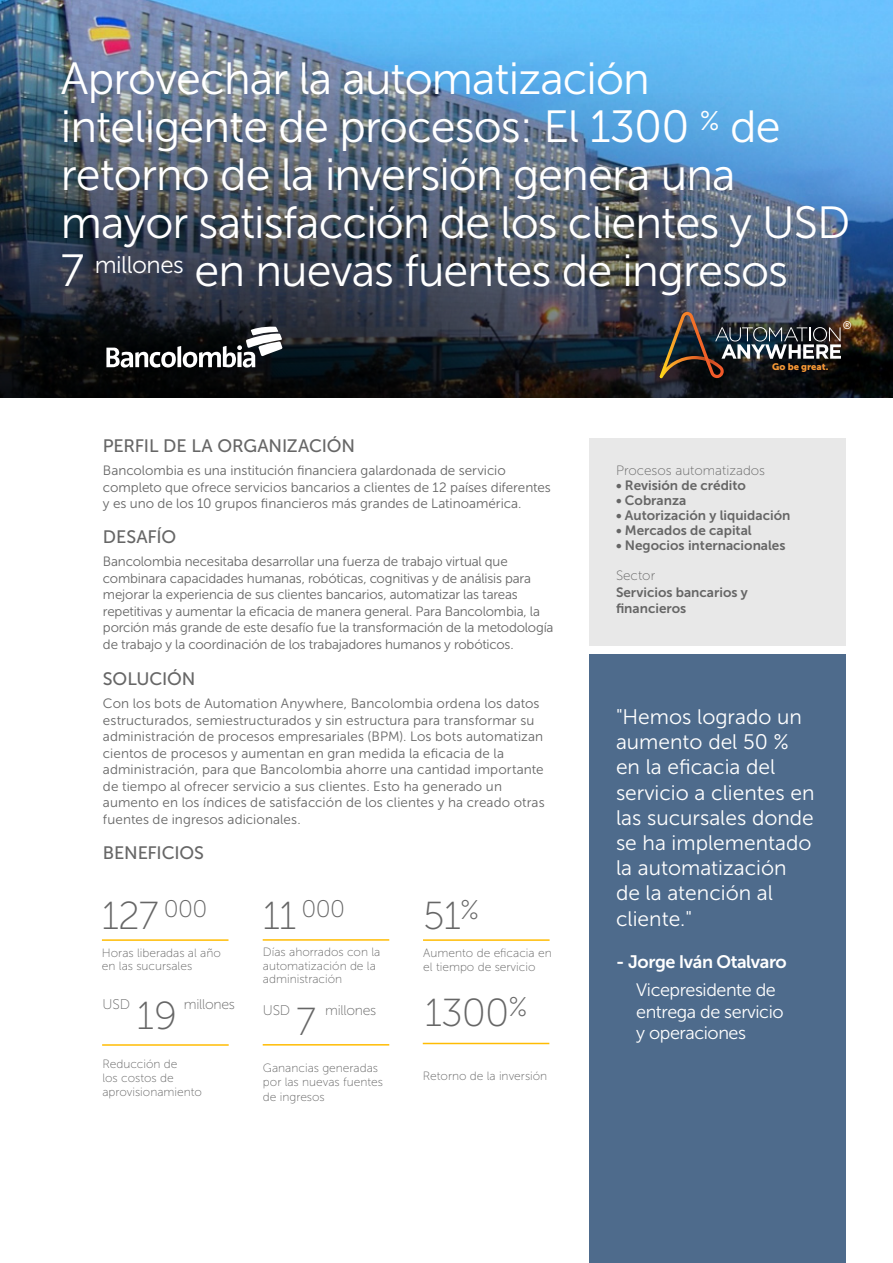
<style>
.page{position:relative;width:893px;height:1263px;background:#fff}
.page>*{position:absolute;margin:0;border:0;box-sizing:border-box;transform-origin:0 0}
.t1{font:45px/48px "Museo Sans 300";letter-spacing:-.02em;color:#fff}
.t2{font:39px "Museo Sans 100";letter-spacing:-.025em;color:#666}
.t3{font:24px "Museo Sans 100";color:#666}
.Quote__Text{font:21px/25.2px "Museo Sans 300";color:#fff}
.Paragraph_Style_1{font:18px "Museo Sans 500";letter-spacing:-.005em;color:#666}
.Quote__Company_Title{font:18px/21.6px "Museo Sans 300";letter-spacing:-.025em;color:#fff}
.Quote__Name{font:18px "Museo Sans 700";letter-spacing:-.025em;color:#fff}
.t4{font:13.95px "Museo Sans 100";letter-spacing:-.02em;color:#666}
.Paragraph_Style_1-2{font:13.5px/16.5px "Museo Sans 300";letter-spacing:-.005em;color:#666}
.Snap__Text{font:13.5px/16.2px "Museo Sans 700";color:#666}
.Snap__Header{font:13.5px "Museo Sans 100";color:#666}
.t5{font:12px/14.4px "Museo Sans 100";color:#666}
.t6{font:10.95px "Museo Sans 500";color:#fff}
.t7{font:9.45px "Museo Sans 900";color:#f79936}
.s1{font-size:39px}
</style>
<div class="page">
<img style="left:0;top:1px;width:893px;height:397px">
<div style="left:589px;top:438px;width:256px;height:208px;background:#e8e8e8"></div>
<div style="left:589px;top:654px;width:256px;height:609px;background:#4e6b8c"></div>
<hr style="left:102px;top:939px;width:126px;height:2px;background:#ffbc03">
<hr style="left:263px;top:939px;width:126px;height:2px;background:#ffbc03">
<hr style="left:423px;top:939px;width:127px;height:2px;background:#ffbc03">
<hr style="left:263px;top:1044px;width:126px;height:1px;background:#ffbc03">
<hr style="left:102px;top:1044px;width:127px;height:2px;background:#ffbc03">
<hr style="left:423px;top:1043px;width:126px;height:1px;background:#ffbc03">
<img style="left:659px;top:312px;width:182px;height:66px">
<svg style="left:106px;top:326px;width:177px;height:42px"></svg>
<p class="t1" style="left:61px;top:55px;width:791px">Aprovechar la automatización inteligente de procesos: El 1300 <sup>%</sup> de retorno de la inversión genera una mayor satisfacción de los clientes y USD 7 <sup>millones</sup> en nuevas fuentes de ingresos</p>
<p class="Paragraph_Style_1" style="left:103px;top:436px;width:254px">PERFIL DE LA ORGANIZACIÓN</p>
<p class="Paragraph_Style_1-2" style="left:103px;top:462px;width:449px">Bancolombia es una institución financiera galardonada de servicio completo que ofrece servicios bancarios a clientes de 12 países diferentes y es uno de los 10 grupos financieros más grandes de Latinoamérica.</p>
<p class="Paragraph_Style_1" style="left:103px;top:527px;width:75px">DESAFÍO</p>
<p class="Paragraph_Style_1-2" style="left:103px;top:554px;width:452px">Bancolombia necesitaba desarrollar una fuerza de trabajo virtual que combinara capacidades humanas, robóticas, cognitivas y de análisis para mejorar la experiencia de sus clientes bancarios, automatizar las tareas repetitivas y aumentar la eficacia de manera general. Para Bancolombia, la porción más grande de este desafío fue la transformación de la metodología de trabajo y la coordinación de los trabajadores humanos y robóticos.</p>
<p class="Paragraph_Style_1" style="left:103px;top:669px;width:94px">SOLUCIÓN</p>
<p class="Paragraph_Style_1-2" style="left:103px;top:695px;width:443px">Con los bots de Automation Anywhere, Bancolombia ordena los datos estructurados, semiestructurados y sin estructura para transformar su administración de procesos empresariales (BPM). Los bots automatizan cientos de procesos y aumentan en gran medida la eficacia de la administración, para que Bancolombia ahorre una cantidad importante de tiempo al ofrecer servicio a sus clientes. Esto ha generado un aumento en los índices de satisfacción de los clientes y ha creado otras fuentes de ingresos adicionales.</p>
<p class="Paragraph_Style_1" style="left:103px;top:842px;width:103px">BENEFICIOS</p>
<p class="t2" style="left:102px;top:895px;width:107px">127 <sup>000</sup></p>
<p class="t5" style="left:102px;top:946px;width:120px;line-height:13.5px">Horas liberadas al año en las sucursales</p>
<p class="t3" style="left:263px;top:896px;width:84px"><span class="s1">11</span> 000</p>
<p class="t2" style="left:423px;top:895px;width:57px">51<sup>%</sup></p>
<p class="t5" style="left:263px;top:946px;width:119px;line-height:13.5px">Días ahorrados con la automatización de la administración</p>
<p class="t5" style="left:423px;top:945px;width:130px">Aumento de eficacia en el tiempo de servicio</p>
<p class="t4" style="left:102px;top:997px;width:29px">USD</p>
<p class="t2" style="left:137px;top:995px;width:42px">19</p>
<p class="t4" style="left:184px;top:997px;width:53px">millones</p>
<p class="t2" style="left:425px;top:992px;width:104px">1300<sup>%</sup></p>
<p class="t4" style="left:263px;top:1003px;width:29px">USD</p>
<p class="t2" style="left:296px;top:1001px;width:21px">7</p>
<p class="t4" style="left:325px;top:1003px;width:53px">millones</p>
<p class="t5" style="left:102px;top:1056px;width:101px">Reducción de<br>los costos de aprovisionamiento</p>
<p class="t5" style="left:263px;top:1061px;width:122px">Ganancias generadas por las nuevas fuentes de ingresos</p>
<p class="t5" style="left:423px;top:1068px;width:126px">Retorno de la inversión</p>
<p class="t7" style="left:772px;top:362px;width:58px">Go be great.</p>
<p class="t6" style="left:843px;top:320px;width:10px">®</p>
<p class="Snap__Header" style="left:616px;top:464px;width:151px">Procesos automatizados</p>
<p class="Snap__Text" style="left:616px;top:478px;width:132px">• Revisión de crédito</p>
<p class="Snap__Text" style="left:616px;top:493px;width:72px">• Cobranza</p>
<p class="Snap__Text" style="left:616px;top:508px;width:176px">• Autorización y liquidación</p>
<p class="Snap__Text" style="left:616px;top:523px;width:137px">• Mercados de capital</p>
<p class="Snap__Text" style="left:616px;top:538px;width:171px">• Negocios internacionales</p>
<p class="Snap__Header" style="left:616px;top:569px;width:41px">Sector</p>
<p class="Snap__Text" style="left:616px;top:584px;width:133px">Servicios bancarios y financieros</p>
<p class="Quote__Text" style="left:616px;top:704px;width:200px">"Hemos logrado un aumento del 50 % en la eficacia del servicio a clientes en las sucursales donde se ha implementado la automatización de la atención al cliente."</p>
<p class="Quote__Name" style="left:616px;top:951px;width:172px">- Jorge Iván Otalvaro</p>
<p class="Quote__Company_Title" style="left:636px;top:979px;width:149px">Vicepresidente de entrega de servicio y operaciones</p>
</div>
